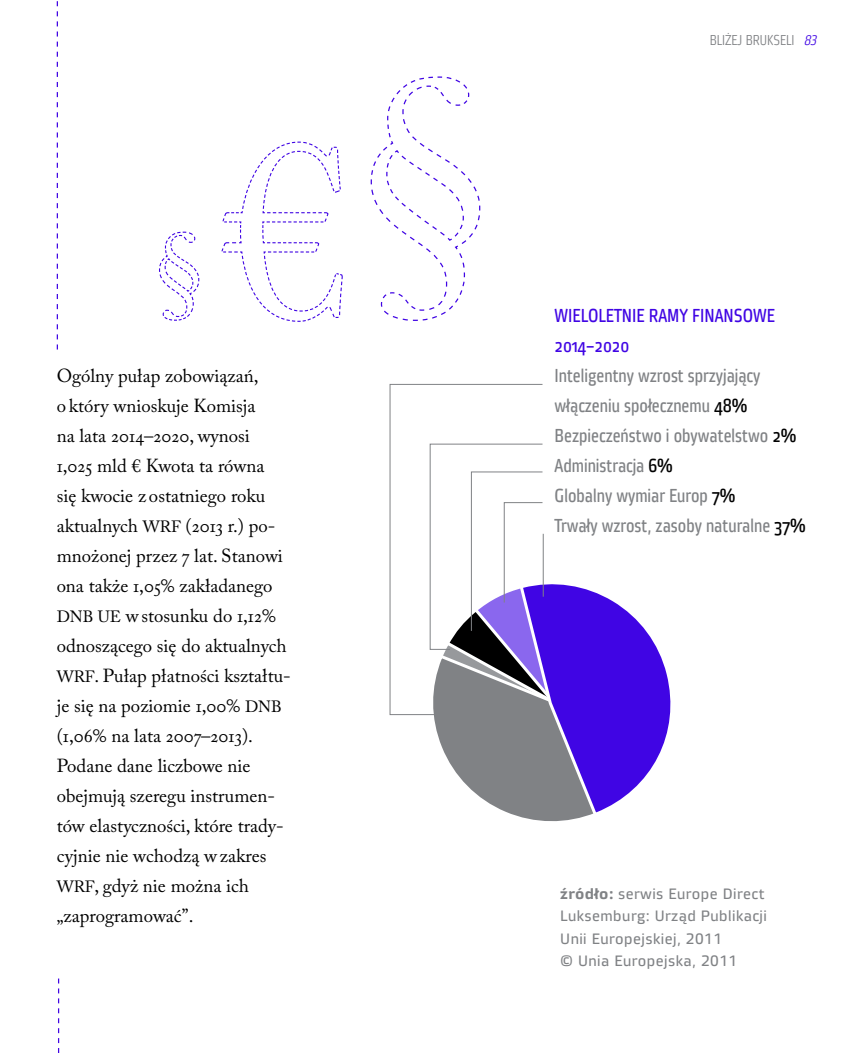
<style>
.page{position:relative;width:851px;height:1053px;background:#fff}
.page>*{position:absolute;margin:0;border:0;box-sizing:border-box;transform-origin:0 0}
.t1{font:18.75px/30px "Adobe Caslon Pro";color:#000}
.t2{font:18.75px/30px "Vida 22 Pro";color:#808285}
.t3{font:18.75px/30px "Vida 22 Pro";color:#4005e4}
.t4{font:15px/22.5px "Vida 32 Pro";letter-spacing:.03em;color:#808285}
.t5{font:14.25px "Vida 21 Pro";color:#808285}
.s1{font-size:16.25px}
.s2{font-style:italic;font-size:13.75px;color:#4005e4}
.s3{color:#000}
.s4{font-weight:700}
</style>
<div class="page">
<svg style="left:370px;top:76px;width:111px;height:245px"></svg>
<svg style="left:57px;top:1px;width:1px;height:348px"></svg>
<svg style="left:58px;top:978px;width:1px;height:74px"></svg>
<svg style="left:159px;top:231px;width:41px;height:90px"></svg>
<svg style="left:221px;top:141px;width:122px;height:181px"></svg>
<svg style="left:601px;top:595px;width:70px;height:216px"></svg>
<svg style="left:389px;top:384px;width:154px;height:331px"></svg>
<svg style="left:424px;top:443px;width:177px;height:379px"></svg>
<hr style="left:543px;top:533px;width:1px;height:63px;background:#808285">
<p class="t1" style="left:57px;top:360px;width:235px">Ogólny pułap zobowiązań,<br>o który wnioskuje Komisja<br>na lata 2014–2020, wynosi<br>1,025 mld € Kwota ta równa<br>się kwocie z ostatniego roku aktualnych <span class="s1">WRF</span> (2013 r.) po&shy;mnożonej przez 7 lat. Stanowi ona także 1,05% zakładanego<br><span class="s1">DNB UE</span> wstosunku do 1,12% odnoszącego się do aktualnych<br><span class="s1">WRF</span>. Pułap płatności kształtu&shy;je się na poziomie 1,00% <span class="s1">DNB </span>(1,06% na lata 2007–2013).<br>Podane dane liczbowe nie obejmują szeregu instrumen&shy;tów elastyczności, które trady&shy;cyjnie nie wchodzą wzakres<br><span class="s1">WRF</span>, gdyż nie można ich „zaprogramować”.</p>
<p class="t5" style="left:709px;top:30px;width:109px">BLIŻEJ BRUKSELI <span class="s2">83</span></p>
<p class="t3" style="left:554px;top:299px;width:191px">Wieloletnie ramy finansowe<br>2014–2020</p>
<p class="t2" style="left:554px;top:359px;width:253px">Inteligentny wzrost sprzyjający włączeniu społecznemu <span class="s3">48%<br></span>Bezpieczeństwo i obywatelstwo <span class="s3">2%<br></span>Administracja <span class="s3">6%<br></span>Globalny wymiar Europ <span class="s3">7%<br></span>Trwały wzrost, zasoby naturalne <span class="s3">37%</span></p>
<p class="t4" style="left:560px;top:881px;width:208px"><span class="s4">źródło:</span> serwis Europe Direct<br>Luksemburg: Urząd Publikacji<br>Unii Europejskiej, 2011<br>© Unia Europejska, 2011</p>
</div>
